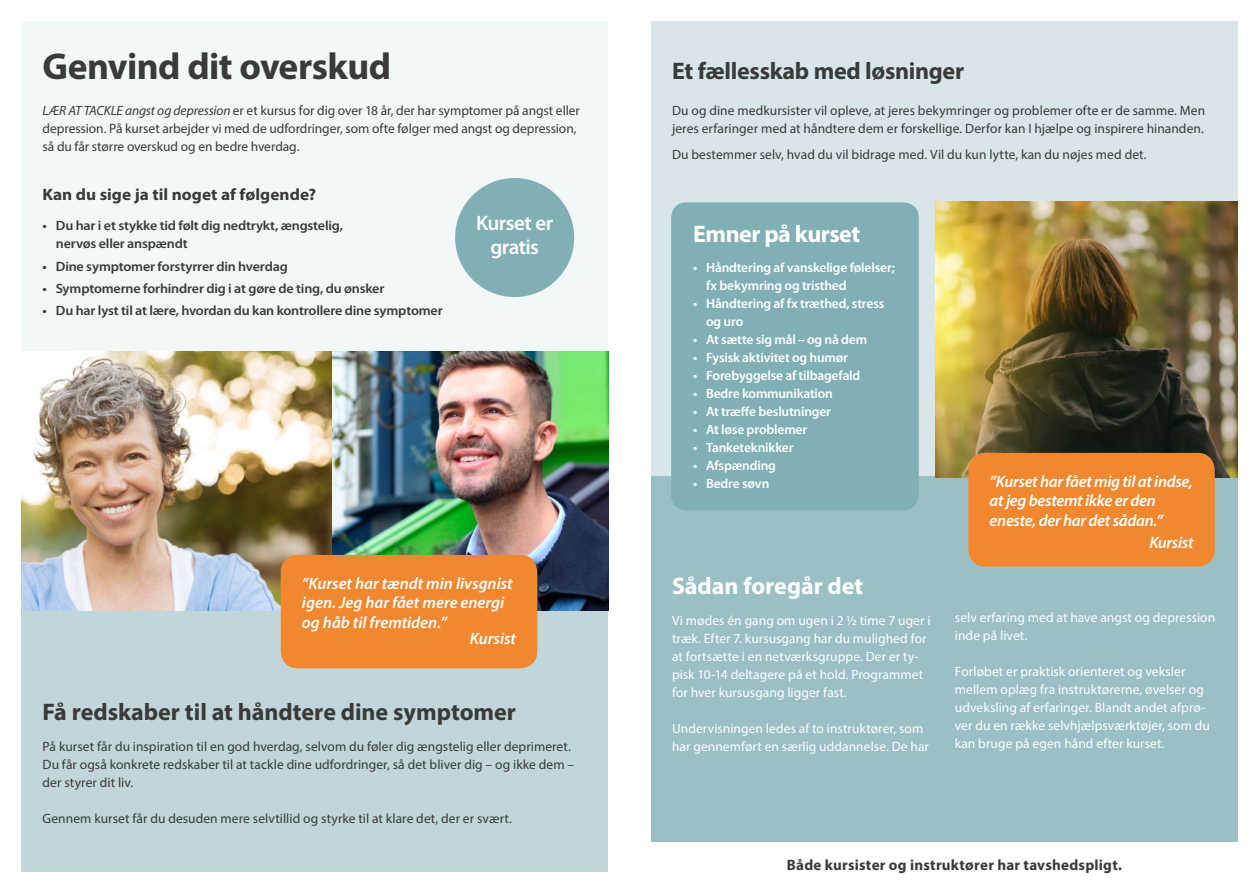
<style>
.page{position:relative;width:1259px;height:893px;background:#fff}
.page>*{position:absolute;margin:0;border:0;box-sizing:border-box;transform-origin:0 0}
.t1{font:700 37.5px "Myriad Pro";letter-spacing:-.015em;color:#3a3a39}
.t2{font:700 24px "Myriad Pro";letter-spacing:-.005em;color:#3a3a39}
.t3{font:700 24px "Myriad Pro";letter-spacing:-.005em;color:#fff}
.t4{font:600 21px/24px "Myriad Pro";letter-spacing:-.025em;color:#fff;text-align:center}
.t5{font:italic 600 16.5px/19.5px "Myriad Pro";letter-spacing:-.015em;color:#fff}
.t6{font:700 16.5px "Myriad Pro";color:#3a3a39;scale:1.04 1}
.t7{font:700 15px "Myriad Pro";letter-spacing:.015em;color:#3a3a39}
.t8{font:13.5px/18px "Myriad Pro";color:#3a3a39}
.t9{font:13.5px/18px "Myriad Pro";letter-spacing:.005em;color:#fff}
.t10{font:600 13.5px/18px "Myriad Pro";letter-spacing:-.015em;color:#fff}
.t11{font:600 13.5px/18px "Myriad Pro";letter-spacing:-.015em;color:#3a3a39;scale:1.04 1}
.s1{font-style:italic}
</style>
<div class="page">
<div style="left:21px;top:21px;width:587px;height:849px;background:#f2f7f8"></div>
<div style="left:21px;top:610px;width:587px;height:262px;background:#c0d6da"></div>
<div style="left:651px;top:21px;width:586px;height:456px;background:#d8e6e9"></div>
<div style="left:651px;top:476px;width:586px;height:366px;background:#9abfc5"></div>
<img style="left:935px;top:202px;width:302px;height:275px">
<div style="left:968px;top:453px;width:246px;height:114px;background:#f18830;border-radius:17px"></div>
<div style="left:455px;top:178px;width:119px;height:119px;background:#80afb6;border-radius:50%"></div>
<img style="left:21px;top:352px;width:587px;height:258px">
<div style="left:281px;top:555px;width:256px;height:113px;background:#f18830;border-radius:17px"></div>
<div style="left:671px;top:202px;width:247px;height:308px;background:#80afb6;border-radius:15px"></div>
<h1 class="t1" style="left:43px;top:42px;width:350px">Genvind dit overskud</h1>
<p class="t8" style="left:43px;top:101px;width:539px"><span class="s1">LÆR AT TACKLE angst og depression</span> er et kursus for dig over 18 år, der har symptomer på angst eller depression. På kurset arbejder vi med de udfordringer, som ofte følger med angst og depression, så du får større overskud og en bedre hverdag.</p>
<p class="t6" style="left:43px;top:183px;width:265px">Kan du sige ja til noget af følgende?</p>
<p class="t11" style="left:56px;top:216px;width:278px;text-indent:-13px">• Du har i et stykke tid følt dig nedtrykt, ængstelig, nervøs eller anspændt</p>
<p class="t11" style="left:43px;top:257px;width:237px">• Dine symptomer forstyrrer din hverdag</p>
<p class="t11" style="left:43px;top:279px;width:330px">• Symptomerne forhindrer dig i at gøre de ting, du ønsker</p>
<p class="t11" style="left:43px;top:301px;width:386px">• Du har lyst til at lære, hvordan du kan kontrollere dine symptomer</p>
<h3 class="t4" style="left:476px;top:210px;width:79px">Kurset er gratis</h3>
<p class="t5" style="left:302px;top:573px;width:212px">”Kurset har tændt min livsgnist igen. Jeg har fået mere energi og håb til fremtiden.”</p>
<p class="t5" style="left:470px;top:628px;width:48px">Kursist</p>
<h2 class="t2" style="left:43px;top:696px;width:475px">Få redskaber til at håndtere dine symptomer</h2>
<p class="t8" style="left:43px;top:737px;width:533px">På kurset får du inspiration til en god hverdag, selvom du føler dig ængstelig eller deprimeret.<br>Du får også konkrete redskaber til at tackle dine udfordringer, så det bliver dig – og ikke dem – der styrer dit liv.</p>
<p class="t8" style="left:43px;top:809px;width:471px">Gennem kurset får du desuden mere selvtillid og styrke til at klare det, der er svært.</p>
<h2 class="t2" style="left:672px;top:55px;width:294px">Et fællesskab med løsninger</h2>
<p class="t8" style="left:672px;top:101px;width:535px">Du og dine medkursister vil opleve, at jeres bekymringer og problemer ofte er de samme. Men jeres erfaringer med at håndtere dem er forskellige. Derfor kan I hjælpe og inspirere hinanden.</p>
<p class="t8" style="left:672px;top:146px;width:476px">Du bestemmer selv, hvad du vil bidrage med. Vil du kun lytte, kan du nøjes med det.</p>
<h2 class="t3" style="left:693px;top:218px;width:168px">Emner på kurset</h2>
<p class="t10" style="left:706px;top:259px;width:190px;text-indent:-13px">• Håndtering af vanskelige følelser; fx bekymring og tristhed</p>
<p class="t10" style="left:706px;top:295px;width:180px;text-indent:-13px">• Håndtering af fx træthed, stress og uro</p>
<p class="t10" style="left:693px;top:331px;width:175px">• At sætte sig mål – og nå dem</p>
<p class="t10" style="left:693px;top:349px;width:156px">• Fysisk aktivitet og humør</p>
<p class="t10" style="left:693px;top:367px;width:169px">• Forebyggelse af tilbagefald</p>
<p class="t10" style="left:693px;top:385px;width:141px">• Bedre kommunikation</p>
<p class="t10" style="left:693px;top:403px;width:139px">• At træffe beslutninger</p>
<p class="t10" style="left:693px;top:420px;width:115px">• At løse problemer</p>
<p class="t10" style="left:693px;top:438px;width:102px">• Tanketeknikker</p>
<p class="t10" style="left:693px;top:456px;width:84px">• Afspænding</p>
<p class="t10" style="left:693px;top:474px;width:78px">• Bedre søvn</p>
<h2 class="t3" style="left:672px;top:570px;width:193px">Sådan foregår det</h2>
<p class="t9" style="left:672px;top:611px;width:260px">Vi mødes én gang om ugen i 2 ½ time 7 uger i træk. Efter 7. kursusgang har du mulighed for at fortsætte i en netværksgruppe. Der er ty&shy;pisk 10-14 deltagere på et hold. Programmet for hver kursusgang ligger fast.</p>
<p class="t9" style="left:672px;top:719px;width:258px">Undervisningen ledes af to instruktører, som har gennemført en særlig uddannelse. De har</p>
<p class="t5" style="left:989px;top:471px;width:205px">”Kurset har fået mig til at indse, at jeg bestemt ikke er den eneste, der har det sådan.”</p>
<p class="t5" style="left:1149px;top:532px;width:46px">Kursist</p>
<p class="t9" style="left:955px;top:609px;width:262px">selv erfaring med at have angst og depression inde på livet.</p>
<p class="t9" style="left:955px;top:663px;width:257px">Forløbet er praktisk orienteret og veksler mellem oplæg fra instruktørerne, øvelser og udveksling af erfaringer. Blandt andet afprø&shy;ver du en række selvhjælpsværktøjer, som du kan bruge på egen hånd efter kurset.</p>
<p class="t7" style="left:787px;top:855px;width:337px">Både kursister og instruktører har tavshedspligt.</p>
</div>
